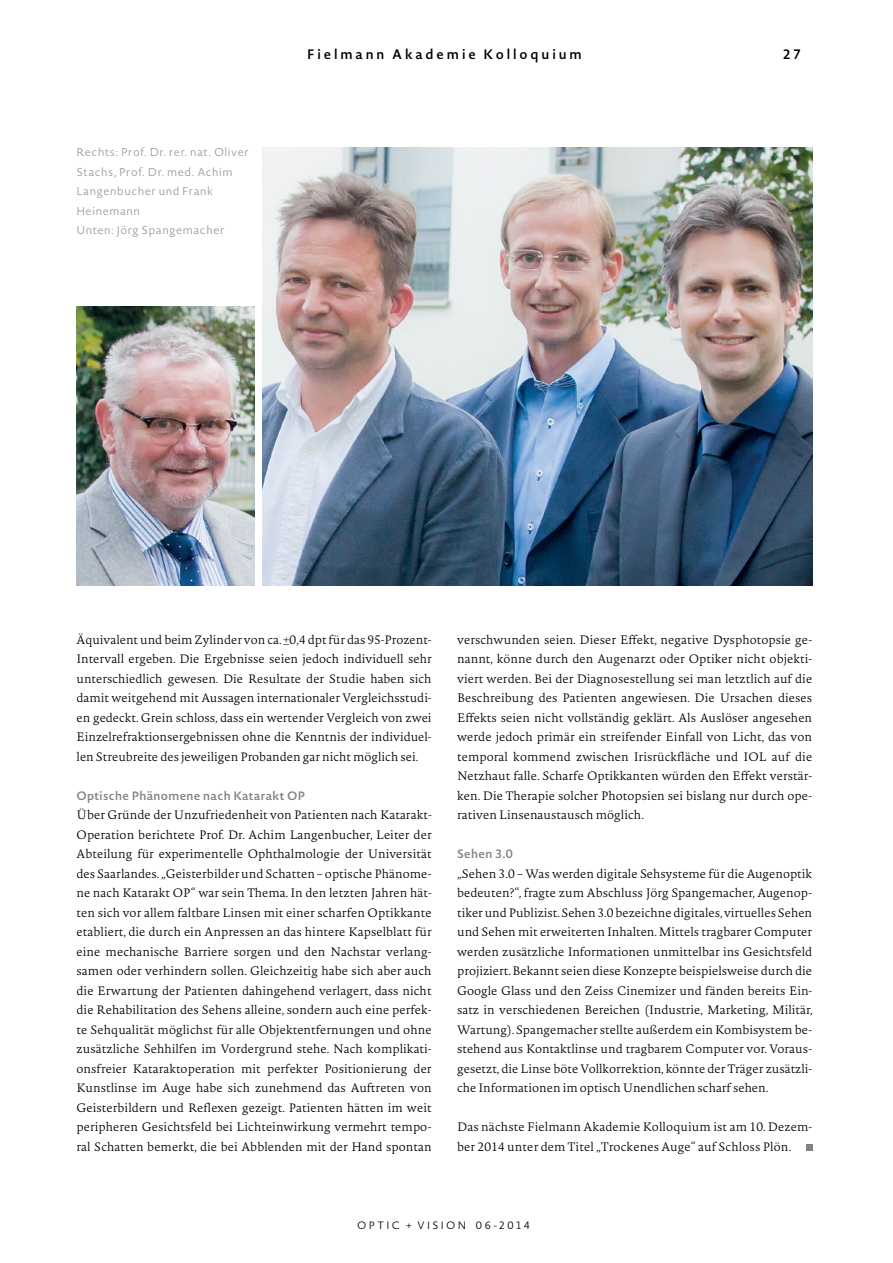
<style>
.page{position:relative;width:893px;height:1263px;background:#fff}
.page>*{position:absolute;margin:0;border:0;box-sizing:border-box;transform-origin:0 0}
.t1{font:600 13.5px "Novel Sans Pro";letter-spacing:.215em;color:#000}
.t2{font:200 12px/19.5px "Novel Pro";letter-spacing:.005em;color:#000;text-align:justify}
.t3{font:600 12px "Novel Sans Pro";letter-spacing:.03em;color:#808285}
.t4{font:300 11.25px/19.5px "Novel Sans Pro";letter-spacing:.05em;color:#97999c}
.t5{font:300 10.5px "Novel Sans Pro";letter-spacing:.225em;color:#000}
</style>
<div class="page">
<div style="left:806px;top:1144px;width:6px;height:7px;background:#808285"></div>
<img style="left:263px;top:148px;width:549px;height:437px">
<img style="left:77px;top:306px;width:177px;height:279px">
<p class="t4" style="left:77px;top:142px;width:174px">Rechts: Prof. Dr. rer. nat. Oliver<br>Stachs, Prof. Dr. med. Achim<br>Langenbucher und Frank<br>Heinemann<br>Unten: Jörg Spangemacher</p>
<p class="t1" style="left:307px;top:44px;width:276px">Fielmann Akademie Kolloquium</p>
<p class="t1" style="left:783px;top:44px;width:20px">27</p>
<p class="t2" style="left:77px;top:629px;width:357px">Äquivalent und beim Zylinder von ca. ±0,4 dpt für das 95-Prozent-Intervall ergeben. Die Ergebnisse seien jedoch individuell sehr unterschiedlich gewesen. Die Resultate der Studie haben sich damit weitgehend mit Aussagen internationaler Vergleichsstudi&shy;en gedeckt. Grein schloss, dass ein wertender Vergleich von zwei Einzelrefraktionsergebnissen ohne die Kenntnis der individuel&shy;len Streubreite des jeweiligen Probanden gar nicht möglich sei.</p>
<p class="t3" style="left:77px;top:786px;width:230px">Optische Phänomene nach Katarakt OP</p>
<p class="t2" style="left:77px;top:805px;width:357px">Über Gründe der Unzufriedenheit von Patienten nach Katarakt-Operation berichtete Prof. Dr. Achim Langenbucher, Leiter der Abteilung für experimentelle Ophthalmologie der Universität des Saarlandes. „Geisterbilder und Schatten – optische Phänome&shy;ne nach Katarakt OP“ war sein Thema. In den letzten Jahren hät&shy;ten sich vor allem faltbare Linsen mit einer scharfen Optikkante etabliert, die durch ein Anpressen an das hintere Kapselblatt für eine mechanische Barriere sorgen und den Nachstar verlang&shy;samen oder verhindern sollen. Gleichzeitig habe sich aber auch die Erwartung der Patienten dahingehend verlagert, dass nicht die Rehabilitation des Sehens alleine, sondern auch eine perfek&shy;te Sehqualität möglichst für alle Objektentfernungen und ohne zusätzliche Sehhilfen im Vordergrund stehe. Nach komplikati&shy;onsfreier Kataraktoperation mit perfekter Positionierung der Kunstlinse im Auge habe sich zunehmend das Auftreten von Geisterbildern und Reflexen gezeigt. Patienten hätten im weit peripheren Gesichtsfeld bei Lichteinwirkung vermehrt tempo&shy;ral Schatten bemerkt, die bei Abblenden mit der Hand spontan</p>
<p class="t2" style="left:457px;top:629px;width:357px">verschwunden seien. Dieser Effekt, negative Dysphotopsie ge&shy;nannt, könne durch den Augenarzt oder Optiker nicht objekti&shy;viert werden. Bei der Diagnosestellung sei man letztlich auf die Beschreibung des Patienten angewiesen. Die Ursachen dieses Effekts seien nicht vollständig geklärt. Als Auslöser angesehen werde jedoch primär ein streifender Einfall von Licht, das von temporal kommend zwischen Irisrückfläche und IOL auf die Netzhaut falle. Scharfe Optikkanten würden den Effekt verstär&shy;ken. Die Therapie solcher Photopsien sei bislang nur durch ope&shy;rativen Linsenaustausch möglich.</p>
<p class="t3" style="left:457px;top:845px;width:57px">Sehen 3.0</p>
<p class="t2" style="left:457px;top:863px;width:357px">„Sehen 3.0 – Was werden digitale Sehsysteme für die Augenoptik bedeuten?“, fragte zum Abschluss Jörg Spangemacher, Augenop&shy;tiker und Publizist. Sehen 3.0 bezeichne digitales, virtuelles Sehen und Sehen mit erweiterten Inhalten. Mittels tragbarer Computer werden zusätzliche Informationen unmittelbar ins Gesichtsfeld projiziert. Bekannt seien diese Konzepte beispielsweise durch die Google Glass und den Zeiss Cinemizer und fänden bereits Ein&shy;satz in verschiedenen Bereichen (Industrie, Marketing, Militär, Wartung). Spangemacher stellte außerdem ein Kombisystem be&shy;stehend aus Kontaktlinse und tragbarem Computer vor. Voraus&shy;gesetzt, die Linse böte Vollkorrektion, könnte der Träger zusätzli&shy;che Informationen im optisch Unendlichen scharf sehen.</p>
<p class="t2" style="left:457px;top:1117px;width:357px">Das nächste Fielmann Akademie Kolloquium ist am 10. Dezem&shy;ber 2014 unter dem Titel „Trockenes Auge“ auf Schloss Plön.</p>
<p class="t5" style="left:357px;top:1217px;width:174px">OPTIC + VISION 06-2014</p>
</div>
